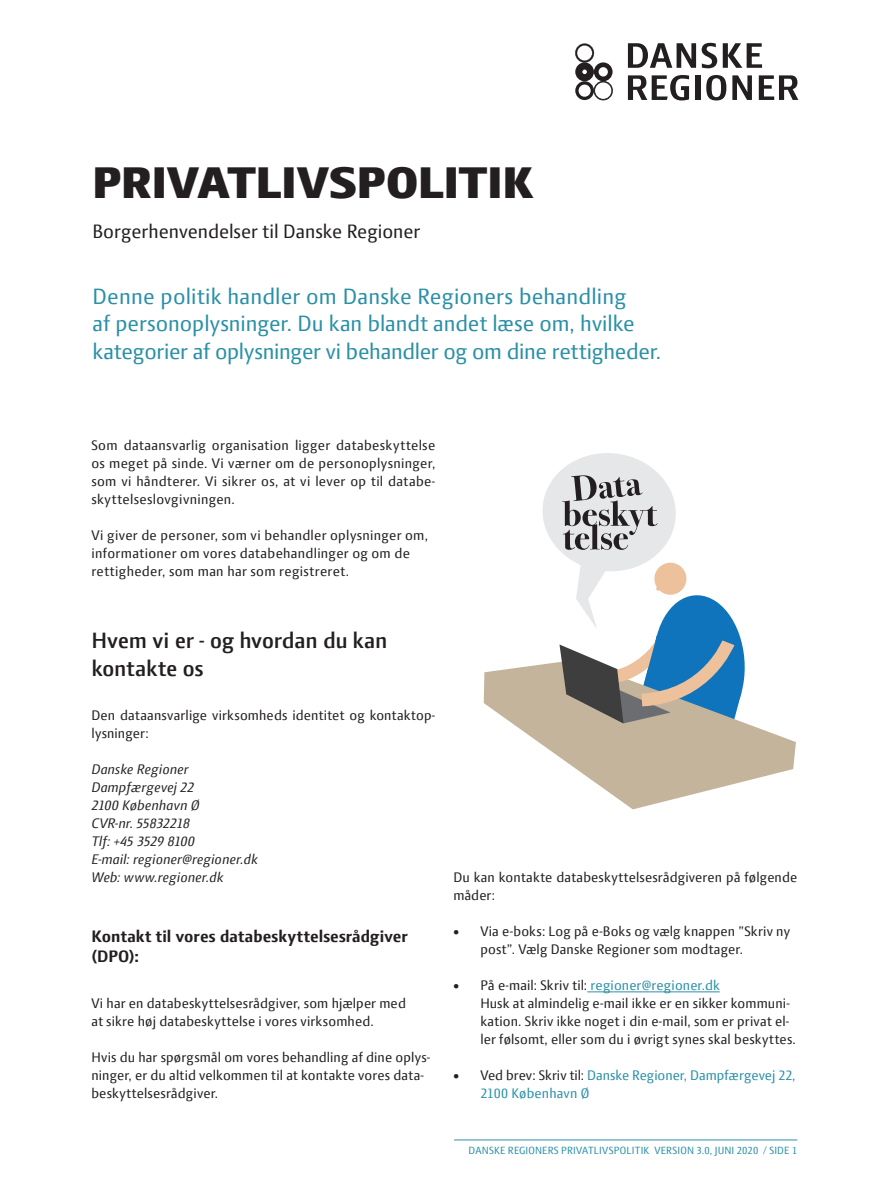
<style>
.page{position:relative;width:893px;height:1191px;background:#fff}
.page>*{position:absolute;margin:0;border:0;box-sizing:border-box;transform-origin:0 0}
.RUBRIK_28{font:800 48px "Press Sans";letter-spacing:-.01em;color:#231f20}
.UR{font:24px/27.6px "Press Sans";color:#2b90a7}
.Heading_1_-_16{font:600 24px/27.6px "Press Sans";letter-spacing:-.005em;color:#231f20}
.t1{font:21px "Press Sans";letter-spacing:-.005em;color:#231f20}
.Heading_2_-12{font:700 18px/20.7px "Press Sans";letter-spacing:.005em;color:#231f20}
.t2{font:15px/18px "Press Sans";letter-spacing:.015em;color:#231f20}
.adresse_kursiv{font:italic 15px/18px "Press Sans";letter-spacing:.005em;color:#231f20}
.t3{font:15px/18px "Press Sans";color:#2b90a7}
.t4{font:11.4px "Press Sans";letter-spacing:.01em;color:#2b90a7}
.s1{color:#2b90a7}
.s2{color:#231f20}
</style>
<div class="page">
<hr style="left:454px;top:1139px;width:343px;height:1px;background:#2b90a7">
<hr style="left:587px;top:991px;width:133px;height:1px;background:#2b90a7">
<svg style="left:575px;top:43px;width:38px;height:57px"></svg>
<div style="left:696px;top:75px;width:5px;height:25px;background:#231f20"></div>
<svg style="left:706px;top:75px;width:20px;height:25px"></svg>
<svg style="left:732px;top:75px;width:20px;height:25px"></svg>
<svg style="left:628px;top:43px;width:134px;height:25px"></svg>
<svg style="left:759px;top:75px;width:39px;height:25px"></svg>
<svg style="left:628px;top:75px;width:61px;height:25px"></svg>
<svg style="left:485px;top:665px;width:303px;height:144px;fill:#c3b49b"></svg>
<svg style="left:788px;top:739px;width:8px;height:32px"></svg>
<svg style="left:483px;top:672px;width:2px;height:32px"></svg>
<svg style="left:539px;top:453px;width:212px;height:289px"></svg>
<p class="RUBRIK_28" style="left:92px;top:159px;width:443px">PRIVATLIVSPOLITIK</p>
<p class="t1" style="left:92px;top:221px;width:329px">Borgerhenvendelser til Danske Regioner</p>
<p class="UR" style="left:92px;top:285px;width:570px">Denne politik handler om Danske Regioners behandling<br>af personoplysninger. Du kan blandt andet læse om, hvilke kategorier af oplysninger vi behandler og om dine rettigheder.</p>
<p class="t2" style="left:91px;top:438px;width:345px;text-align:justify">Som dataansvarlig organisation ligger databeskyttelse os meget på sinde. Vi værner om de personoplysninger, som vi håndterer. Vi sikrer os, at vi lever op til databe&shy;skyttelseslovgivningen.</p>
<p class="t2" style="left:91px;top:528px;width:338px">Vi giver de personer, som vi behandler oplysninger om, informationer om vores databehandlinger og om de rettigheder, som man har som registreret.</p>
<p class="Heading_1_-_16" style="left:91px;top:627px;width:298px">Hvem vi er - og hvordan du kan kontakte os</p>
<p class="t2" style="left:91px;top:708px;width:345px">Den dataansvarlige virksomheds identitet og kontaktop&shy;lysninger:</p>
<p class="adresse_kursiv" style="left:91px;top:761px;width:168px">Danske Regioner<br>Dampfærgevej 22<br>2100 København Ø<br>CVR-nr. 55832218<br>Tlf: +45 3529 8100<br>E-mail: regioner@regioner.dk<br>Web: www.regioner.dk</p>
<p class="Heading_2_-12" style="left:91px;top:926px;width:318px">Kontakt til vores databeskyttelsesrådgiver (DPO):</p>
<p class="t2" style="left:91px;top:996px;width:316px">Vi har en databeskyttelsesrådgiver, som hjælper med at sikre høj databeskyttelse i vores virksomhed.</p>
<p class="t2" style="left:91px;top:1050px;width:340px">Hvis du har spørgsmål om vores behandling af dine oplys&shy;ninger, er du altid velkommen til at kontakte vores data&shy;beskyttelsesrådgiver.</p>
<p class="t2" style="left:453px;top:870px;width:345px">Du kan kontakte databeskyttelsesrådgiveren på følgende måder:</p>
<p class="t2" style="left:480px;top:924px;width:311px;text-indent:-27px">• Via e-boks: Log på e-Boks og vælg knappen ”Skriv ny post”. Vælg Danske Regioner som modtager.</p>
<p class="t2" style="left:480px;top:978px;width:317px;text-indent:-27px">• På e-mail: Skriv til: <span class="s1">regioner@regioner.dk<br></span>Husk at almindelig e-mail ikke er en sikker kommuni&shy;kation. Skriv ikke noget i din e-mail, som er privat el&shy;ler følsomt, eller som du i øvrigt synes skal beskyttes.</p>
<p class="t3" style="left:480px;top:1068px;width:317px;text-indent:-27px"><span class="s2">• Ved brev: Skriv til:</span> Danske Regioner, Dampfærgevej 22,<br>2100 København Ø</p>
<p class="t4" style="left:469px;top:1144px;width:330px">DANSKE REGIONERS PRIVATLIVSPOLITIK VERSION 3.0, JUNI 2020 / SIDE 1</p>
</div>
